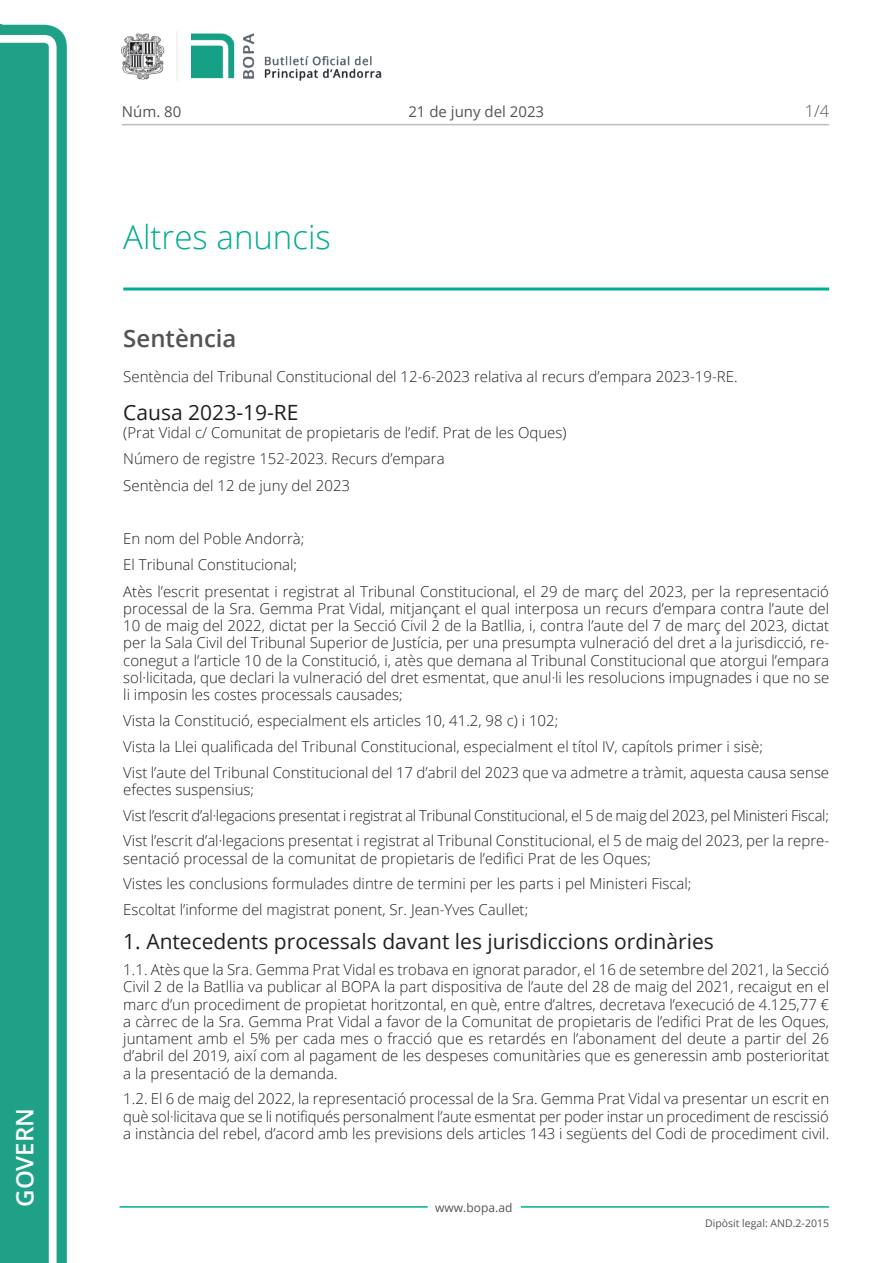
<style>
.page{position:relative;width:893px;height:1263px;background:#fff}
.page>*{position:absolute;margin:0;border:0;box-sizing:border-box;transform-origin:0 0}
.Titol_2_PAG{font:300 33px "Open Sans";color:#00ae91}
.Titol_3{font:600 24px "Open Sans";color:#545454}
.t1{font:600 24px "Open Sans";color:#fff}
.Titol_4_-_TC{font:21px "Open Sans";color:#231f20}
.num_pagina{font:300 16.5px "Open Sans";color:#545454}
.Body_text{font:300 15px/17.2px "Open Sans";color:#231f20;text-align:justify}
.Titol_4_-_TC-2{font:300 15px "Open Sans";color:#231f20}
.carrer{font:15px "Open Sans";color:#545454}
.t2{font:12px "Open Sans";color:#545454}
.t3{font:10.5px "Open Sans";color:#545454}
</style>
<div class="page">
<svg style="left:0;top:25px;width:67px;height:1238px;fill:#1ea187"></svg>
<div style="left:0;top:43px;width:49px;height:1220px;background:#1ea187"></div>
<img style="left:122px;top:32px;width:260px;height:49px">
<hr style="left:119px;top:1206px;width:309px;height:2px;background:#00ae91">
<hr style="left:521px;top:1206px;width:308px;height:2px;background:#00ae91">
<hr style="left:122px;top:124px;width:707px;height:1px;background:#bcbdc0">
<hr style="left:123px;top:287px;width:706px;height:3px;background:#00ae91">
<p class="t1" style="left:8px;top:1207px;width:100px;rotate:-90deg">Govern</p>
<p class="carrer" style="left:122px;top:102px;width:61px">Núm. 80</p>
<p class="carrer" style="left:408px;top:102px;width:137px">21 de juny del 2023</p>
<p class="Titol_2_PAG" style="left:123px;top:215px;width:209px">Altres anuncis</p>
<p class="num_pagina" style="left:805px;top:100px;width:26px">1/4</p>
<p class="Titol_3" style="left:123px;top:321px;width:115px">Sentència</p>
<p class="Body_text" style="left:123px;top:367px;width:616px">Sentència del Tribunal Constitucional del 12-6-2023 relativa al recurs d’empara 2023-19-RE.</p>
<p class="Titol_4_-_TC" style="left:123px;top:398px;width:177px">Causa 2023-19-RE</p>
<p class="Titol_4_-_TC-2" style="left:123px;top:422px;width:445px">(Prat Vidal c/ Comunitat de propietaris de l’edif. Prat de les Oques)</p>
<p class="Body_text" style="left:123px;top:450px;width:323px">Número de registre 152-2023. Recurs d’empara</p>
<p class="Body_text" style="left:123px;top:476px;width:228px">Sentència del 12 de juny del 2023</p>
<p class="Body_text" style="left:123px;top:529px;width:183px">En nom del Poble Andorrà;</p>
<p class="Body_text" style="left:123px;top:556px;width:175px">El Tribunal Constitucional;</p>
<p class="Body_text" style="left:123px;top:582px;width:707px">Atès l’escrit presentat i registrat al Tribunal Constitucional, el 29 de març del 2023, per la representació processal de la Sra. Gemma Prat Vidal, mitjançant el qual interposa un recurs d’empara contra l’aute del 10 de maig del 2022, dictat per la Secció Civil 2 de la Batllia, i, contra l’aute del 7 de març del 2023, dictat per la Sala Civil del Tribunal Superior de Justícia, per una presumpta vulneració del dret a la jurisdicció, re&shy;conegut a l’article 10 de la Constitució, i, atès que demana al Tribunal Constitucional que atorgui l’empara sol·licitada, que declari la vulneració del dret esmentat, que anul·li les resolucions impugnades i que no se li imposin les costes processals causades;</p>
<p class="Body_text" style="left:123px;top:711px;width:436px">Vista la Constitució, especialment els articles 10, 41.2, 98 c) i 102;</p>
<p class="Body_text" style="left:123px;top:737px;width:641px">Vista la Llei qualificada del Tribunal Constitucional, especialment el títol IV, capítols primer i sisè;</p>
<p class="Body_text" style="left:123px;top:763px;width:707px">Vist l’aute del Tribunal Constitucional del 17 d’abril del 2023 que va admetre a tràmit, aquesta causa sense efectes suspensius;</p>
<p class="Body_text" style="left:123px;top:806px;width:707px">Vist l’escrit d’al·legacions presentat i registrat al Tribunal Constitucional, el 5 de maig del 2023, pel Ministeri Fiscal;</p>
<p class="Body_text" style="left:123px;top:832px;width:707px">Vist l’escrit d’al·legacions presentat i registrat al Tribunal Constitucional, el 5 de maig del 2023, per la repre&shy;sentació processal de la comunitat de propietaris de l’edifici Prat de les Oques;</p>
<p class="Body_text" style="left:123px;top:875px;width:570px">Vistes les conclusions formulades dintre de termini per les parts i pel Ministeri Fiscal;</p>
<p class="Body_text" style="left:123px;top:900px;width:406px">Escoltat l’informe del magistrat ponent, Sr. Jean-Yves Caullet;</p>
<p class="Titol_4_-_TC" style="left:123px;top:927px;width:592px">1. Antecedents processals davant les jurisdiccions ordinàries</p>
<p class="Body_text" style="left:123px;top:960px;width:708px">1.1. Atès que la Sra. Gemma Prat Vidal es trobava en ignorat parador, el 16 de setembre del 2021, la Secció Civil 2 de la Batllia va publicar al BOPA la part dispositiva de l’aute del 28 de maig del 2021, recaigut en el marc d’un procediment de propietat horitzontal, en què, entre d’altres, decretava l’execució de 4.125,77 € a càrrec de la Sra. Gemma Prat Vidal a favor de la Comunitat de propietaris de l’edifici Prat de les Oques, juntament amb el 5% per cada mes o fracció que es retardés en l’abonament del deute a partir del 26 d’abril del 2019, així com al pagament de les despeses comunitàries que es generessin amb posterioritat a la presentació de la demanda.</p>
<p class="Body_text" style="left:123px;top:1090px;width:707px">1.2. El 6 de maig del 2022, la representació processal de la Sra. Gemma Prat Vidal va presentar un escrit en què sol·licitava que se li notifiqués personalment l’aute esmentat per poder instar un procediment de rescissió a instància del rebel, d’acord amb les previsions dels articles 143 i següents del Codi de procediment civil.</p>
<p class="t2" style="left:435px;top:1199px;width:79px">www.bopa.ad</p>
<p class="t3" style="left:705px;top:1216px;width:125px">Dipòsit legal: AND.2-2015</p>
</div>
